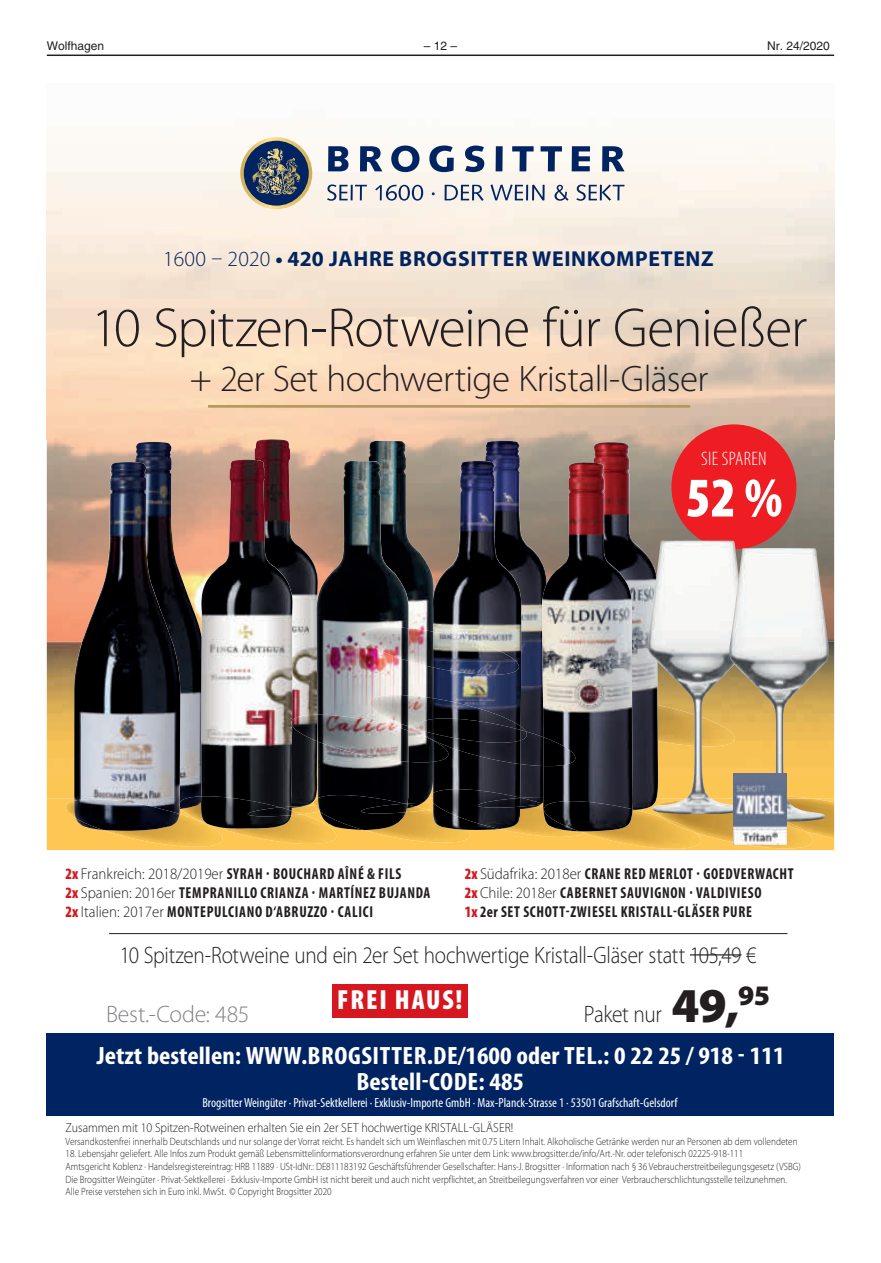
<style>
.page{position:relative;width:881px;height:1263px;background:#fff}
.page>*{position:absolute;margin:0;border:0;box-sizing:border-box;transform-origin:0 0}
.t1{font:900 condensed 56.25px "Myriad Pro";color:#fff}
.t2{font:300 55.5px "Myriad Pro";letter-spacing:-.025em;color:#231f20}
.t3{font:300 37.05px "Myriad Pro";letter-spacing:-.02em;color:#231f20}
.t4{font:900 28.35px "Myriad Pro";color:#231f20}
.t5{font:900 condensed 27.75px "Myriad Pro";letter-spacing:.07em;color:#fff}
.t6{font:700 condensed 25.05px/26.4px "Myriad Pro";color:#fff;text-align:center;scale:1.08 1}
.t7{font:300 23.85px "Myriad Pro";letter-spacing:-.015em;color:#231f20;scale:.89 1}
.t8{font:300 23.85px "Myriad Pro";letter-spacing:-.01em;color:#808285}
.t9{font:300 23.85px "Myriad Pro";letter-spacing:-.015em;color:#231f20;scale:.9 1}
.t10{font:700 21.6px "Myriad Pro";letter-spacing:.03em;color:#002361}
.t11{font:300 condensed 19.65px "Myriad Pro";letter-spacing:.02em;color:#fff}
.t12{font:700 condensed 15.9px/19px "Myriad Pro";letter-spacing:.045em;color:#231f20;scale:.94 1}
.t13{font:condensed 13.2px "Myriad Pro";color:#fff}
.t14{font:300 13.2px "Myriad Pro";color:#231f20;scale:.9 1}
.t15{font:12px "Helvetica LT";color:#231f20}
.t16{font:300 10.5px/12.8px "Myriad Pro";color:#231f20;scale:.87 1}
.s1{font-weight:300}
.s2{font-weight:900;color:#d7171f}
.s3{font-weight:300;font-stretch:normal}
.s4{font-weight:900;font-size:48.9px}
.s5{color:#fff}
</style>
<div class="page">
<hr style="left:47px;top:55px;width:786px;height:1px;background:#231f20">
<div style="left:47px;top:1033px;width:786px;height:83px;background:#002361"></div>
<img style="left:47px;top:145px;width:786px;height:294px">
<img style="left:243px;top:438px;width:244px;height:102px">
<img style="left:476px;top:540px;width:357px;height:52px">
<img style="left:828px;top:591px;width:5px;height:51px">
<svg style="left:240px;top:137px;width:72px;height:72px;background:#797f84"></svg>
<svg style="left:327px;top:184px;width:40px;height:17px"></svg>
<svg style="left:375px;top:185px;width:48px;height:16px"></svg>
<svg style="left:444px;top:185px;width:39px;height:16px"></svg>
<svg style="left:490px;top:184px;width:54px;height:17px"></svg>
<svg style="left:554px;top:185px;width:14px;height:16px"></svg>
<svg style="left:576px;top:184px;width:48px;height:17px"></svg>
<svg style="left:328px;top:146px;width:20px;height:25px"></svg>
<svg style="left:360px;top:146px;width:22px;height:25px"></svg>
<svg style="left:391px;top:146px;width:28px;height:26px"></svg>
<svg style="left:429px;top:146px;width:24px;height:26px"></svg>
<svg style="left:465px;top:146px;width:19px;height:26px"></svg>
<div style="left:495px;top:146px;width:7px;height:25px;background:#002361"></div>
<svg style="left:512px;top:146px;width:21px;height:25px"></svg>
<svg style="left:540px;top:146px;width:21px;height:25px"></svg>
<svg style="left:571px;top:146px;width:18px;height:25px"></svg>
<svg style="left:602px;top:146px;width:22px;height:25px"></svg>
<hr style="left:208px;top:405px;width:482px;height:3px;background:#b39758">
<hr style="left:109px;top:933px;width:678px;height:1px;background:#231f20">
<hr style="left:689px;top:954px;width:52px;height:1px;background:#231f20">
<div style="left:331px;top:984px;width:136px;height:34px;background:#d7171f"></div>
<img style="left:47px;top:642px;width:786px;height:151px">
<img style="left:135px;top:442px;width:67px;height:351px">
<img style="left:74px;top:462px;width:106px;height:331px">
<img style="left:254px;top:439px;width:63px;height:354px">
<img style="left:201px;top:460px;width:91px;height:333px">
<img style="left:368px;top:441px;width:65px;height:352px">
<img style="left:316px;top:461px;width:92px;height:254px">
<img style="left:485px;top:441px;width:61px;height:290px">
<img style="left:432px;top:461px;width:44px;height:171px">
<img style="left:433px;top:789px;width:87px;height:4px">
<img style="left:593px;top:442px;width:65px;height:351px">
<img style="left:542px;top:463px;width:37px;height:330px">
<svg style="left:47px;top:793px;width:786px;height:57px;background:#91753c"></svg>
<img style="left:543px;top:801px;width:89px;height:30px">
<img style="left:408px;top:695px;width:25px;height:67px">
<img style="left:369px;top:695px;width:39px;height:20px">
<img style="left:433px;top:698px;width:87px;height:20px">
<div style="left:671px;top:424px;width:125px;height:125px;background:#ee1d23;border-radius:50%"></div>
<img style="left:655px;top:814px;width:157px;height:34px">
<img style="left:661px;top:817px;width:33px;height:15px">
<img style="left:647px;top:540px;width:89px;height:274px">
<img style="left:786px;top:799px;width:47px;height:39px">
<img style="left:786px;top:822px;width:18px;height:9px">
<img style="left:728px;top:548px;width:100px;height:274px">
<img style="left:292px;top:715px;width:25px;height:26px">
<img style="left:317px;top:715px;width:91px;height:47px">
<img style="left:419px;top:733px;width:14px;height:7px">
<img style="left:520px;top:731px;width:23px;height:35px">
<img style="left:433px;top:743px;width:87px;height:21px">
<img style="left:543px;top:737px;width:33px;height:29px">
<img style="left:418px;top:719px;width:15px;height:14px">
<svg style="left:520px;top:726px;width:6px;height:14px"></svg>
<img style="left:433px;top:718px;width:87px;height:25px">
<img style="left:408px;top:628px;width:25px;height:39px">
<img style="left:361px;top:627px;width:47px;height:34px">
<img style="left:433px;top:632px;width:87px;height:43px">
<img style="left:733px;top:774px;width:53px;height:70px">
<p class="t15" style="left:47px;top:39px;width:59px">Wolfhagen</p>
<p class="t15" style="left:423px;top:39px;width:35px">– 12 –</p>
<p class="t15" style="left:766px;top:39px;width:64px">Nr. 24/2020</p>
<h3 class="t10" style="left:163px;top:245px;width:552px"><span class="s1">1600 – 2020</span> • 420 JAHRE BROGSITTER WEINKOMPETENZ</h3>
<h2 class="t2" style="left:91px;top:294px;width:717px">10 Spitzen-Rotweine für Genießer</h2>
<h3 class="t3" style="left:190px;top:356px;width:520px">+ 2er Set hochwertige Kristall-Gläser</h3>
<h3 class="t11" style="left:701px;top:447px;width:67px">SIE SPAREN</h3>
<h1 class="t1" style="left:685px;top:462px;width:98px">52 %</h1>
<h3 class="t12" style="left:65px;top:864px;width:389px"><span class="s2">2x</span> <span class="s3">Frankreich: 2018/2019er</span> SYRAH · BOUCHARD AÎNÉ &amp; FILS<br><span class="s2">2x</span> <span class="s3">Spanien: 2016er</span> TEMPRANILLO CRIANZA · MARTÍNEZ BUJANDA<br><span class="s2">2x</span> <span class="s3">Italien: 2017er</span> MONTEPULCIANO D‘ABRUZZO · CALICI</h3>
<h3 class="t12" style="left:464px;top:864px;width:351px"><span class="s2">2x</span> <span class="s3">Südafrika: 2018er</span> CRANE RED MERLOT · GOEDVERWACHT<br><span class="s2">2x</span> <span class="s3">Chile: 2018er</span> CABERNET SAUVIGNON · VALDIVIESO<br><span class="s2">1x</span> 2er SET SCHOTT-ZWIESEL KRISTALL-GLÄSER PURE</h3>
<h3 class="t7" style="left:120px;top:940px;width:716px">10 Spitzen-Rotweine und ein 2er Set hochwertige Kristall-Gläser statt 105,49 €</h3>
<h3 class="t8" style="left:106px;top:999px;width:145px">Best.-Code: 485</h3>
<h3 class="t5" style="left:337px;top:982px;width:127px">FREI HAUS!</h3>
<h3 class="t4" style="left:737px;top:977px;width:34px">95</h3>
<h3 class="t9" style="left:583px;top:999px;width:174px">Paket nur <span class="s4">49,</span></h3>
<h3 class="t6" style="left:97px;top:1042px;width:638px">Jetzt bestellen: WWW.BROGSITTER.DE/1600 oder TEL.: 0 22 25 / 918 - 111<br>Bestell-CODE: 485</h3>
<p class="t13" style="left:202px;top:1095px;width:476px">Brogsitter Weingüter · Privat-Sektkellerei · Exklusiv-Importe GmbH · Max-Planck-Strasse 1 · 53501 Grafschaft-Gelsdorf</p>
<p class="t14" style="left:65px;top:1120px;width:499px">Zusammen mit 10 Spitzen-Rotweinen erhalten Sie ein 2er SET hochwertige KRISTALL-GLÄSER!</p>
<p class="t16" style="left:65px;top:1135px;width:842px">Versandkostenfrei innerhalb Deutschlands und nur solange der Vorrat reicht. Es handelt sich um Weinflaschen mit 0.75 Litern Inhalt. Alkoholische Getränke werden nur an Personen ab dem vollendeten</p>
<p class="t16" style="left:65px;top:1147px;width:846px">18. Lebensjahr geliefert. Alle Infos zum Produkt gemäß Lebensmittelinformationsverordnung erfahren Sie unter dem Link: www.brogsitter.de/info/Art.-Nr. oder telefonisch 02225-918-111<br>Amtsgericht Koblenz · Handelsregistereintrag: HRB 11889 · USt-IdNr.: DE811183192 Geschäftsführender Gesellschafter: Hans-J. Brogsitter · Information nach § 36 Vebraucherstreitbeilegungsgesetz (VSBG)<br>Die Brogsitter Weingüter · Privat-Sektkellerei · Exklusiv-Importe GmbH ist nicht bereit und auch nicht verpflichtet, an Streitbeilegungsverfahren vor einer Verbraucherschlichtungsstelle teilzunehmen.<br>Alle Preise verstehen sich in Euro inkl. MwSt.<span class="s5">.</span> © Copyright Brogsitter 2020</p>
</div>
